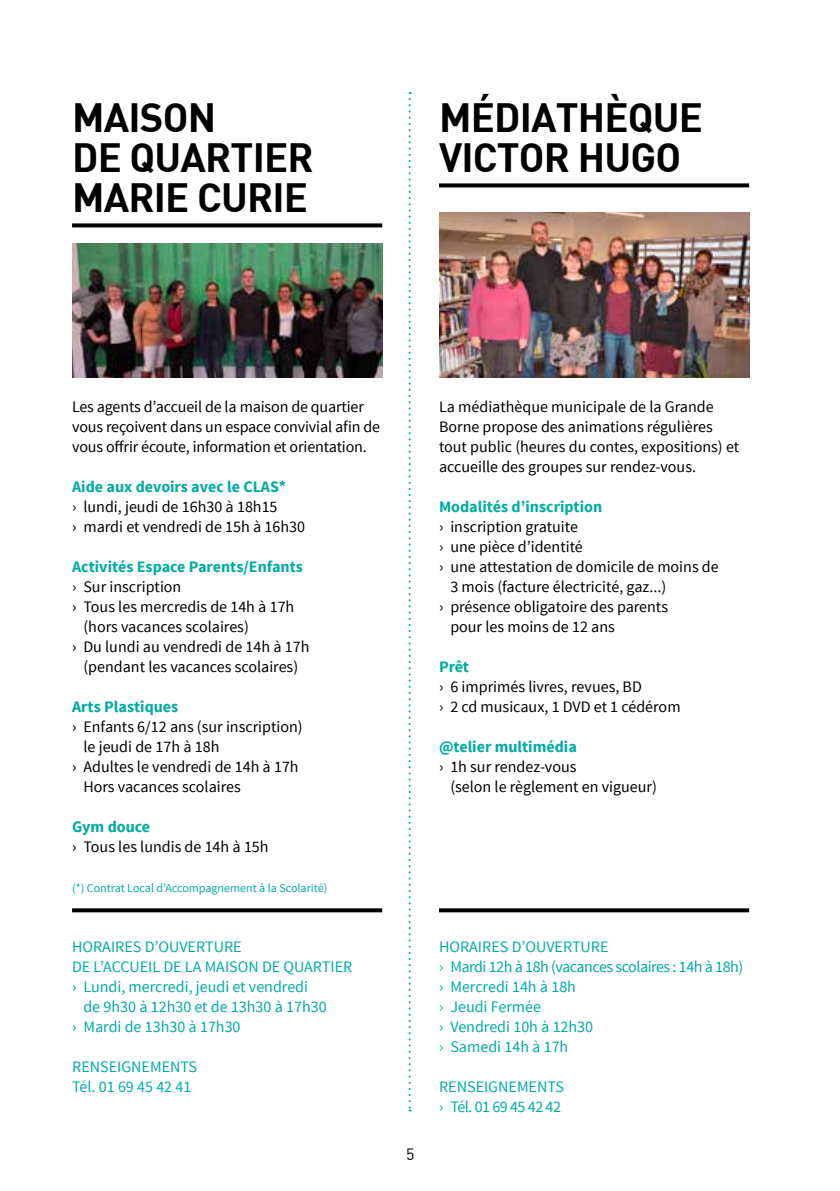
<style>
.page{position:relative;width:840px;height:1191px;background:#fff}
.page>*{position:absolute;margin:0;border:0;box-sizing:border-box;transform-origin:0 0}
.t1{font:40px/40px "DIN Bold";letter-spacing:-.02em;color:#000}
.t2{font:16px/20px "Source Sans Pro";color:#000}
.t3{font:16px/20px "Source Sans Pro";color:#00aba4}
.t4{font:700 16px "Source Sans Pro";color:#00aba4}
.t5{font:16px "DIN";color:#000}
.t6{font:12px "Source Sans Pro";color:#00aba4}
</style>
<div class="page">
<hr style="left:0;top:0;width:1px;height:1191px;background:#00aba4">
<svg style="left:72px;top:908px;width:310px;height:4px"></svg>
<svg style="left:439px;top:183px;width:309px;height:4px"></svg>
<svg style="left:72px;top:223px;width:310px;height:4px"></svg>
<svg style="left:439px;top:908px;width:309px;height:4px"></svg>
<img style="left:439px;top:212px;width:309px;height:166px">
<img style="left:72px;top:244px;width:310px;height:134px">
<svg style="left:408px;top:92px;width:2px;height:1019px"></svg>
<h1 class="t1" style="left:72px;top:96px;width:243px">MAISON<br>DE QUARTIER<br>MARIE CURIE</h1>
<h1 class="t1" style="left:439px;top:96px;width:265px">MÉDIATHÈQUE<br>VICTOR HUGO</h1>
<p class="t2" style="left:72px;top:397px;width:309px">Les agents d’accueil de la maison de quartier vous reçoivent dans un espace convivial afin de vous offrir écoute, information et orientation.</p>
<p class="t4" style="left:72px;top:476px;width:215px">Aide aux devoirs avec le CLAS*</p>
<p class="t2" style="left:72px;top:497px;width:234px">› lundi, jeudi de 16h30 à 18h15<br>› mardi et vendredi de 15h à 16h30</p>
<p class="t4" style="left:72px;top:556px;width:232px">Activités Espace Parents/Enfants</p>
<p class="t2" style="left:72px;top:577px;width:111px">› Sur inscription</p>
<p class="t2" style="left:72px;top:597px;width:224px">› Tous les mercredis de 14h à 17h</p>
<p class="t2" style="left:83px;top:617px;width:167px">(hors vacances scolaires)</p>
<p class="t2" style="left:72px;top:637px;width:239px">› Du lundi au vendredi de 14h à 17h</p>
<p class="t2" style="left:83px;top:657px;width:216px">(pendant les vacances scolaires)</p>
<p class="t4" style="left:72px;top:696px;width:108px">Arts Plastiques</p>
<p class="t2" style="left:72px;top:717px;width:232px">› Enfants 6/12 ans (sur inscription)</p>
<p class="t2" style="left:83px;top:737px;width:137px">le jeudi de 17h à 18h</p>
<p class="t2" style="left:72px;top:757px;width:228px">› Adultes le vendredi de 14h à 17h</p>
<p class="t2" style="left:83px;top:777px;width:159px">Hors vacances scolaires</p>
<p class="t4" style="left:72px;top:816px;width:80px">Gym douce</p>
<p class="t2" style="left:72px;top:837px;width:198px">› Tous les lundis de 14h à 15h</p>
<p class="t6" style="left:72px;top:881px;width:257px">(*) Contrat Local d’Accompagnement à la Scolarité)</p>
<p class="t3" style="left:72px;top:937px;width:171px">HORAIRES D’OUVERTURE</p>
<p class="t3" style="left:72px;top:957px;width:282px">DE L’ACCUEIL DE LA MAISON DE QUARTIER</p>
<p class="t3" style="left:72px;top:977px;width:237px">› Lundi, mercredi, jeudi et vendredi</p>
<p class="t3" style="left:83px;top:997px;width:245px">de 9h30 à 12h30 et de 13h30 à 17h30</p>
<p class="t3" style="left:72px;top:1017px;width:170px">› Mardi de 13h30 à 17h30</p>
<p class="t3" style="left:72px;top:1057px;width:126px">RENSEIGNEMENTS<br>Tél. 01 69 45 42 41</p>
<p class="t2" style="left:439px;top:397px;width:301px">La médiathèque municipale de la Grande Borne propose des animations régulières tout public (heures du contes, expositions) et accueille des groupes sur rendez-vous.</p>
<p class="t4" style="left:439px;top:496px;width:165px">Modalités d’inscription</p>
<p class="t2" style="left:439px;top:517px;width:140px">› inscription gratuite</p>
<p class="t2" style="left:439px;top:537px;width:145px">› une pièce d’identité</p>
<p class="t2" style="left:439px;top:557px;width:281px">› une attestation de domicile de moins de</p>
<p class="t2" style="left:450px;top:577px;width:217px">3 mois (facture électricité, gaz...)</p>
<p class="t2" style="left:439px;top:597px;width:230px">› présence obligatoire des parents</p>
<p class="t2" style="left:450px;top:617px;width:166px">pour les moins de 12 ans</p>
<p class="t4" style="left:439px;top:656px;width:32px">Prêt</p>
<p class="t2" style="left:439px;top:677px;width:243px">› 6 imprimés livres, revues, BD<br>› 2 cd musicaux, 1 DVD et 1 cédérom</p>
<p class="t4" style="left:439px;top:736px;width:139px">@telier multimédia</p>
<p class="t2" style="left:450px;top:757px;width:208px;text-indent:-11px">› 1h sur rendez-vous<br>(selon le règlement en vigueur)</p>
<p class="t5" style="left:406px;top:1143px;width:10px">5</p>
<p class="t3" style="left:439px;top:937px;width:305px">HORAIRES D’OUVERTURE<br>› Mardi 12h à 18h (vacances scolaires : 14h à 18h) › Mercredi 14h à 18h<br>› Jeudi Fermée<br>› Vendredi 10h à 12h30<br>› Samedi 14h à 17h</p>
<p class="t3" style="left:439px;top:1077px;width:126px">RENSEIGNEMENTS › Tél. 01 69 45 42 42</p>
</div>
